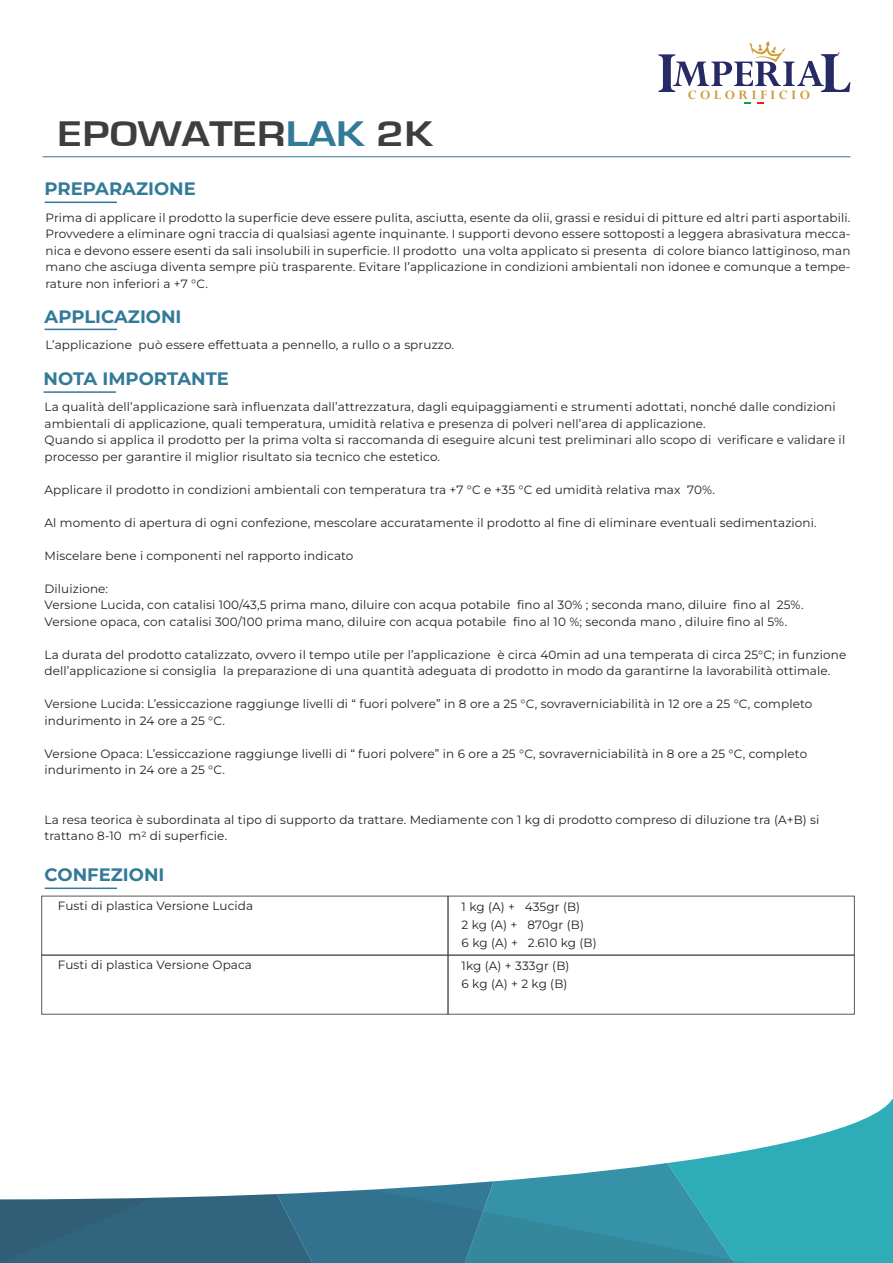
<style>
.page{position:relative;width:893px;height:1263px;background:#fff}
.page>*{position:absolute;margin:0;border:0;box-sizing:border-box;transform-origin:0 0}
.t1{font:700 36.75px "Eurostile";color:#3e3e3f;scale:1.21 1}
.t2{font:700 18px "Montserrat";color:#337a99}
.t3{font:700 14.4px "Perpetua";letter-spacing:.235em;color:#ce9c38}
.t4{font:12px/16.5px "Montserrat";letter-spacing:.01em;color:#231f20}
.s1{color:#337a99}
</style>
<div class="page">
<svg style="left:744px;top:102px;width:20px;height:2px"></svg>
<svg style="left:658px;top:41px;width:192px;height:51px"></svg>
<hr style="left:43px;top:156px;width:807px;height:1px;background:#337a99">
<svg style="left:748px;top:1099px;width:145px;height:164px;fill:#2eadb8"></svg>
<svg style="left:429px;top:1150px;width:319px;height:113px"></svg>
<svg style="left:0;top:1186px;width:429px;height:77px;background:#497a90"></svg>
<hr style="left:45px;top:202px;width:72px;height:1px;background:#337a99">
<hr style="left:45px;top:329px;width:72px;height:1px;background:#337a99">
<hr style="left:44px;top:391px;width:72px;height:2px;background:#337a99">
<hr style="left:45px;top:887px;width:72px;height:2px;background:#337a99">
<div style="left:41px;top:955px;width:407px;height:59px;border:1px solid #57585a"></div>
<div style="left:448px;top:955px;width:406px;height:59px;border:1px solid #57585a"></div>
<p class="t3" style="left:688px;top:85px;width:124px">COLORIFICIO</p>
<h1 class="t1" style="left:58px;top:119px;width:311px">EPOWATER<span class="s1">LAK</span> 2K</h1>
<h2 class="t2" style="left:45px;top:177px;width:153px">PREPARAZIONE</h2>
<p class="t4" style="left:46px;top:209px;width:806px;text-align:justify">Prima di applicare il prodotto la superficie deve essere pulita, asciutta, esente da olii, grassi e residui di pitture ed altri parti asportabili.<br>Provvedere a eliminare ogni traccia di qualsiasi agente inquinante. I supporti devono essere sottoposti a leggera abrasivatura mecca&shy;nica e devono essere esenti da sali insolubili in superficie. Il prodotto una volta applicato si presenta di colore bianco lattiginoso, man mano che asciuga diventa sempre più trasparente. Evitare l’applicazione in condizioni ambientali non idonee e comunque a tempe&shy;rature non inferiori a +7 °C.</p>
<h2 class="t2" style="left:45px;top:304px;width:138px">APPLICAZIONI</h2>
<p class="t4" style="left:46px;top:336px;width:410px">L’applicazione può essere effettuata a pennello, a rullo o a spruzzo.</p>
<h2 class="t2" style="left:44px;top:367px;width:187px">NOTA IMPORTANTE</h2>
<p class="t4" style="left:45px;top:398px;width:802px">La qualità dell’applicazione sarà influenzata dall’attrezzatura, dagli equipaggiamenti e strumenti adottati, nonché dalle condizioni ambientali di applicazione, quali temperatura, umidità relativa e presenza di polveri nell’area di applicazione.<br>Quando si applica il prodotto per la prima volta si raccomanda di eseguire alcuni test preliminari allo scopo di verificare e validare il processo per garantire il miglior risultato sia tecnico che estetico.</p>
<p class="t4" style="left:45px;top:481px;width:672px">Applicare il prodotto in condizioni ambientali con temperatura tra +7 °C e +35 °C ed umidità relativa max 70%.</p>
<p class="t4" style="left:45px;top:514px;width:774px">Al momento di apertura di ogni confezione, mescolare accuratamente il prodotto al fine di eliminare eventuali sedimentazioni.</p>
<p class="t4" style="left:45px;top:547px;width:310px">Miscelare bene i componenti nel rapporto indicato</p>
<p class="t4" style="left:45px;top:580px;width:760px">Diluizione:<br>Versione Lucida, con catalisi 100/43,5 prima mano, diluire con acqua potabile fino al 30% ; seconda mano, diluire fino al 25%.<br>Versione opaca, con catalisi 300/100 prima mano, diluire con acqua potabile fino al 10 %; seconda mano , diluire fino al 5%.</p>
<p class="t4" style="left:45px;top:646px;width:803px">La durata del prodotto catalizzato, ovvero il tempo utile per l’applicazione è circa 40min ad una temperata di circa 25°C; in funzione dell’applicazione si consiglia la preparazione di una quantità adeguata di prodotto in modo da garantirne la lavorabilità ottimale.</p>
<p class="t4" style="left:45px;top:695px;width:769px">Versione Lucida: L’essiccazione raggiunge livelli di “ fuori polvere” in 8 ore a 25 °C, sovraverniciabilità in 12 ore a 25 °C, completo indurimento in 24 ore a 25 °C.</p>
<p class="t4" style="left:45px;top:745px;width:764px">Versione Opaca: L’essiccazione raggiunge livelli di “ fuori polvere” in 6 ore a 25 °C, sovraverniciabilità in 8 ore a 25 °C, completo indurimento in 24 ore a 25 °C.</p>
<p class="t4" style="left:45px;top:811px;width:776px">La resa teorica è subordinata al tipo di supporto da trattare. Mediamente con 1 kg di prodotto compreso di diluzione tra (A+B) si trattano 8-10 m2 di superficie.</p>
<h2 class="t2" style="left:45px;top:863px;width:121px">CONFEZIONI</h2>
<p class="t4" style="left:58px;top:897px;width:197px">Fusti di plastica Versione Lucida</p>
<p class="t4" style="left:462px;top:897px;width:136px;line-height:18px">1 kg (A) + 435gr (B)<br>2 kg (A) + 870gr (B)<br>6 kg (A) + 2.610 kg (B)</p>
<p class="t4" style="left:58px;top:956px;width:196px">Fusti di plastica Versione Opaca</p>
<p class="t4" style="left:462px;top:956px;width:109px;line-height:18px">1kg (A) + 333gr (B)<br>6 kg (A) + 2 kg (B)</p>
</div>
